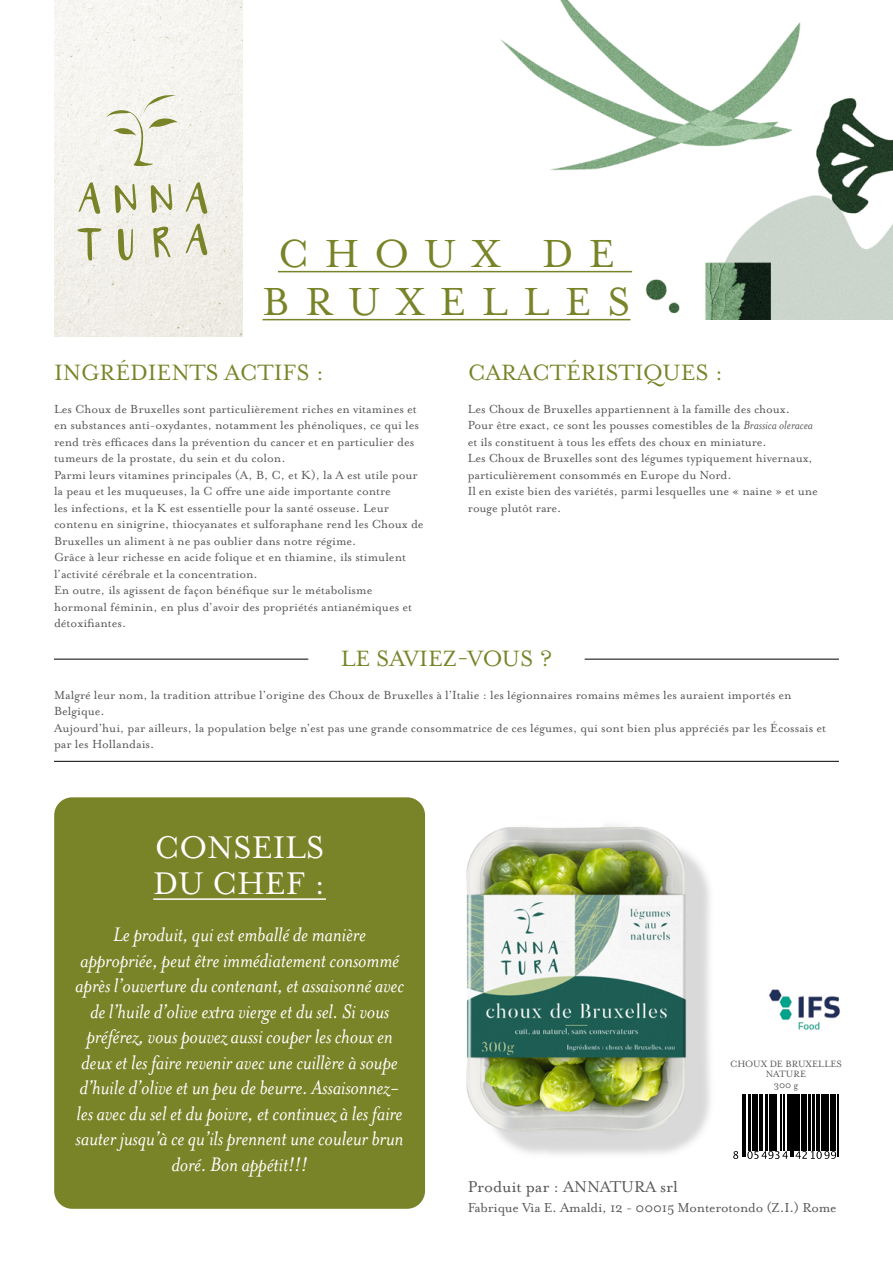
<style>
.page{position:relative;width:893px;height:1263px;background:#fff}
.page>*{position:absolute;margin:0;border:0;box-sizing:border-box;transform-origin:0 0}
.t1{font:45px/48px "Mrs Eaves OT";letter-spacing:.35em;color:#798327;text-align:center}
.t2{font:36px/36px "Mrs Eaves OT";color:#fff}
.t3{font:25.5px "Mrs Eaves OT";color:#798327}
.t4{font:italic 22.5px/25.5px "Mrs Eaves OT";letter-spacing:-.01em;color:#fff;text-align:center}
.t5{font:18px "Mrs Eaves OT";letter-spacing:-.005em;color:#575756}
.t6{font:15px "Mrs Eaves OT";letter-spacing:-.01em;color:#575756}
.t7{font:13.5px/16.5px "Mrs Eaves OT";color:#575756}
.t8{font:10.5px/10.5px "Mrs Eaves OT";color:#575756;text-align:center}
.s1{font-style:italic}
</style>
<div class="page">
<img style="left:378px;top:760px;width:394px;height:441px">
<img style="left:54px;top:0;width:189px;height:337px">
<svg style="left:115px;top:184px;width:21px;height:29px"></svg>
<svg style="left:118px;top:228px;width:15px;height:34px"></svg>
<svg style="left:78px;top:182px;width:22px;height:32px"></svg>
<svg style="left:77px;top:227px;width:24px;height:34px"></svg>
<svg style="left:106px;top:93px;width:72px;height:74px"></svg>
<svg style="left:186px;top:182px;width:22px;height:32px"></svg>
<svg style="left:186px;top:223px;width:22px;height:32px"></svg>
<svg style="left:151px;top:184px;width:21px;height:29px"></svg>
<svg style="left:153px;top:225px;width:17px;height:33px"></svg>
<div style="left:54px;top:797px;width:371px;height:412px;background:#798327;border-radius:18px"></div>
<img style="left:489px;top:0;width:404px;height:320px">
<hr style="left:54px;top:761px;width:785px;height:1px;background:#000">
<svg style="left:747px;top:1151px;width:89px;height:8px"></svg>
<svg style="left:733px;top:1151px;width:5px;height:8px"></svg>
<hr style="left:743px;top:1094px;width:1px;height:62px;background:#000">
<hr style="left:745px;top:1094px;width:1px;height:62px;background:#000">
<hr style="left:749px;top:1094px;width:2px;height:56px;background:#000">
<hr style="left:752px;top:1094px;width:1px;height:56px;background:#000">
<hr style="left:754px;top:1094px;width:3px;height:56px;background:#000">
<hr style="left:759px;top:1094px;width:1px;height:56px;background:#000">
<hr style="left:761px;top:1094px;width:1px;height:56px;background:#000">
<hr style="left:765px;top:1094px;width:2px;height:56px;background:#000">
<hr style="left:769px;top:1094px;width:2px;height:56px;background:#000">
<hr style="left:772px;top:1094px;width:3px;height:56px;background:#000">
<hr style="left:776px;top:1094px;width:1px;height:56px;background:#000">
<hr style="left:781px;top:1094px;width:1px;height:56px;background:#000">
<hr style="left:783px;top:1094px;width:1px;height:56px;background:#000">
<hr style="left:787px;top:1094px;width:2px;height:56px;background:#000">
<hr style="left:790px;top:1094px;width:1px;height:62px;background:#000">
<hr style="left:792px;top:1094px;width:1px;height:62px;background:#000">
<hr style="left:794px;top:1094px;width:1px;height:56px;background:#000">
<hr style="left:796px;top:1094px;width:3px;height:56px;background:#000">
<hr style="left:802px;top:1094px;width:2px;height:56px;background:#000">
<hr style="left:805px;top:1094px;width:2px;height:56px;background:#000">
<hr style="left:809px;top:1094px;width:2px;height:56px;background:#000">
<hr style="left:813px;top:1094px;width:2px;height:56px;background:#000">
<hr style="left:816px;top:1094px;width:3px;height:56px;background:#000">
<hr style="left:821px;top:1094px;width:1px;height:56px;background:#000">
<hr style="left:823px;top:1094px;width:3px;height:56px;background:#000">
<hr style="left:827px;top:1094px;width:1px;height:56px;background:#000">
<hr style="left:830px;top:1094px;width:4px;height:56px;background:#000">
<hr style="left:835px;top:1094px;width:1px;height:56px;background:#000">
<hr style="left:838px;top:1094px;width:1px;height:62px;background:#000">
<img style="left:766px;top:989px;width:74px;height:43px">
<hr style="left:153px;top:898px;width:173px;height:2px;background:#fff">
<hr style="left:278px;top:271px;width:354px;height:1px;background:#798327">
<hr style="left:262px;top:319px;width:368px;height:1px;background:#798327">
<hr style="left:54px;top:659px;width:254px;height:1px;background:#000">
<hr style="left:585px;top:659px;width:254px;height:1px;background:#000">
<h1 class="t1" style="left:262px;top:230px;width:369px">CHOUX DE<br>BRUXELLES</h1>
<h3 class="t3" style="left:54px;top:357px;width:272px">INGRÉDIENTS ACTIFS :</h3>
<p class="t7" style="left:54px;top:400px;width:371px">Les Choux de Bruxelles sont particulièrement riches en vitamines et en substances anti-oxydantes, notamment les phénoliques, ce qui les rend très efficaces dans la prévention du cancer et en particulier des tumeurs de la prostate, du sein et du colon.<br>Parmi leurs vitamines principales (A, B, C, et K), la A est utile pour la peau et les muqueuses, la C offre une aide importante contre<br>les infections, et la K est essentielle pour la santé osseuse. Leur contenu en sinigrine, thiocyanates et sulforaphane rend les Choux de Bruxelles un aliment à ne pas oublier dans notre régime.<br>Grâce à leur richesse en acide folique et en thiamine, ils stimulent l’activité cérébrale et la concentration.<br>En outre, ils agissent de façon bénéfique sur le métabolisme hormonal féminin, en plus d’avoir des propriétés antianémiques et détoxifiantes.</p>
<h3 class="t3" style="left:468px;top:357px;width:257px">CARACTÉRISTIQUES :</h3>
<p class="t7" style="left:468px;top:400px;width:352px">Les Choux de Bruxelles appartiennent à la famille des choux.<br>Pour être exact, ce sont les pousses comestibles de la <span class="s1">Brassica oleracea </span>et ils constituent à tous les effets des choux en miniature.<br>Les Choux de Bruxelles sont des légumes typiquement hivernaux, particulièrement consommés en Europe du Nord.<br>Il en existe bien des variétés, parmi lesquelles une « naine » et une rouge plutôt rare.</p>
<h3 class="t3" style="left:341px;top:643px;width:213px">LE SAVIEZ-VOUS ?</h3>
<p class="t7" style="left:54px;top:686px;width:774px">Malgré leur nom, la tradition attribue l’origine des Choux de Bruxelles à l’Italie : les légionnaires romains mêmes les auraient importés en Belgique.<br>Aujourd’hui, par ailleurs, la population belge n’est pas une grande consommatrice de ces légumes, qui sont bien plus appréciés par les Écossais et par les Hollandais.</p>
<h2 class="t2" style="left:153px;top:829px;width:174px">CONSEILS<br>DU CHEF :</h2>
<p class="t4" style="left:75px;top:922px;width:330px">Le produit, qui est emballé de manière appropriée, peut être immédiatement consommé après l’ouverture du contenant, et assaisonné avec de l’huile d’olive extra vierge et du sel. Si vous préférez, vous pouvez aussi couper les choux en deux et les faire revenir avec une cuillère à soupe d’huile d’olive et un peu de beurre. Assaisonnez&shy;les avec du sel et du poivre, et continuez à les faire sauter jusqu’à ce qu’ils prennent une couleur brun doré. Bon appétit!!!</p>
<p class="t8" style="left:730px;top:1058px;width:113px">CHOUX DE BRUXELLES<br>NATURE<br>300 g</p>
<h3 class="t5" style="left:468px;top:1176px;width:212px">Produit par : ANNATURA srl</h3>
<p class="t6" style="left:468px;top:1198px;width:370px">Fabrique Via E. Amaldi, 12 - 00015 Monterotondo (Z.I.) Rome</p>
</div>
